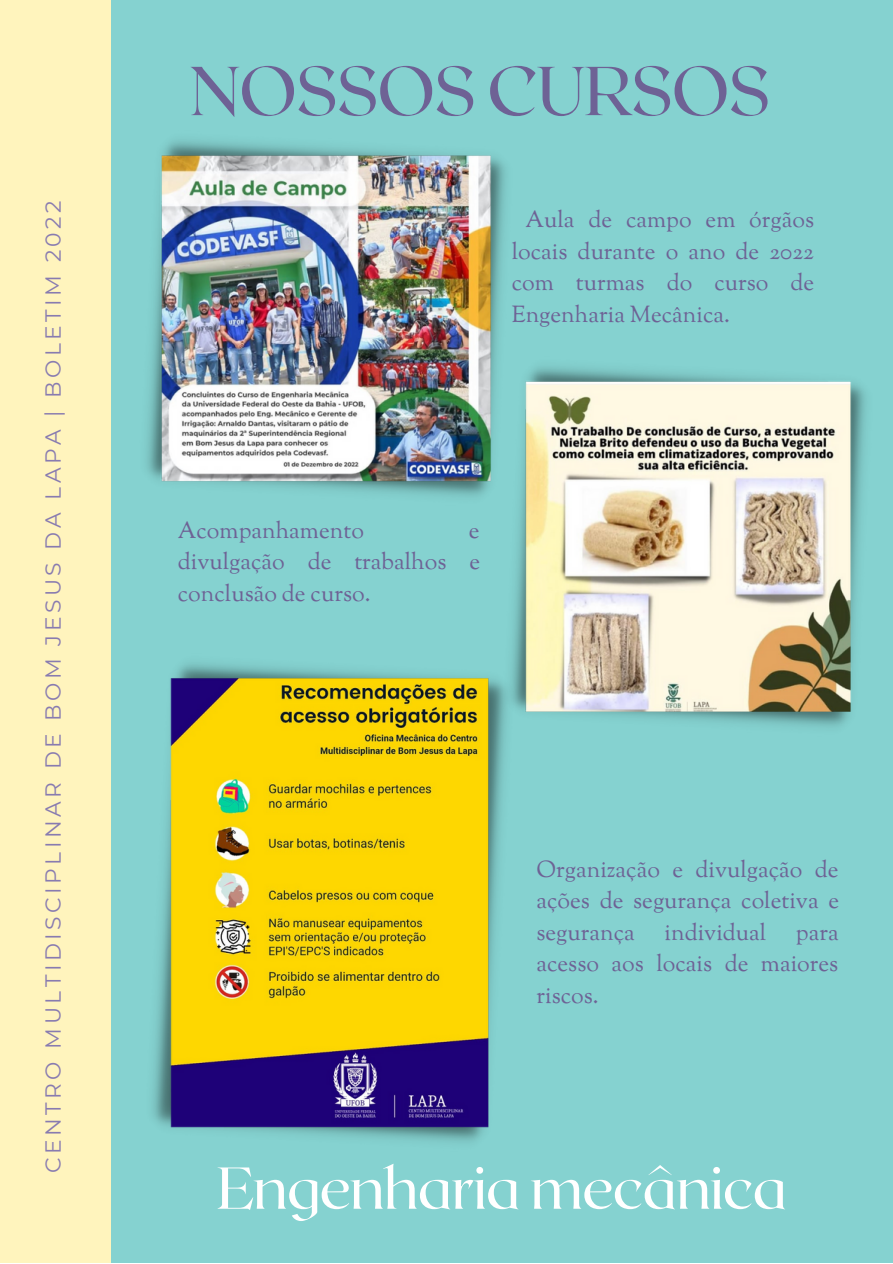
<style>
.page{position:relative;width:893px;height:1264px;background:#fff}
.page>*{position:absolute;margin:0;border:0;box-sizing:border-box;transform-origin:0 0}
.t1{font:69px "Roxborough CF";letter-spacing:-.02em;color:#6e6295}
.t2{font:58.95px "Roxborough CF";letter-spacing:-.02em;color:#fff}
.t3{font:23.1px/31.5px "Sorts Mill Goudy";color:#6e6295;text-align:justify}
.t4{font:21.75px "Montserrat";letter-spacing:.16em;color:#887bb0}
</style>
<div class="page">
<div style="left:0;top:0;width:892px;height:1262px;background:#85d2d0"></div>
<div style="left:0;top:0;width:110px;height:1262px;background:#fff4bd"></div>
<img style="left:147px;top:140px;width:359px;height:356px">
<img style="left:502px;top:356px;width:364px;height:371px">
<img style="left:153px;top:653px;width:361px;height:489px">
<h1 class="t1" style="left:190px;top:46px;width:582px">NOSSOS CURSOS</h1>
<p class="t4" style="left:40px;top:1173px;width:974px;rotate:-90deg">CENTRO MULTIDISCIPLINAR DE BOM JESUS DA LAPA | BOLETIM 2022</p>
<p class="t3" style="left:511px;top:206px;width:304px;text-indent:14px">Aula de campo em órgãos locais durante o ano de 2022 com turmas do curso de Engenharia Mecânica.</p>
<p class="t3" style="left:178px;top:516px;width:188px">Acompanhamento</p>
<p class="t3" style="left:178px;top:516px;width:304px;text-indent:291px">e divulgação de trabalhos e conclusão de curso.</p>
<p class="t3" style="left:536px;top:855px;width:304px">Organização e divulgação de ações de segurança coletiva e segurança</p>
<p class="t3" style="left:664px;top:918px;width:103px">individual</p>
<p class="t3" style="left:536px;top:918px;width:304px;text-indent:259px">para acesso aos locais de maiores riscos.</p>
<h2 class="t2" style="left:217px;top:1149px;width:572px">Engenharia mecânica</h2>
</div>
